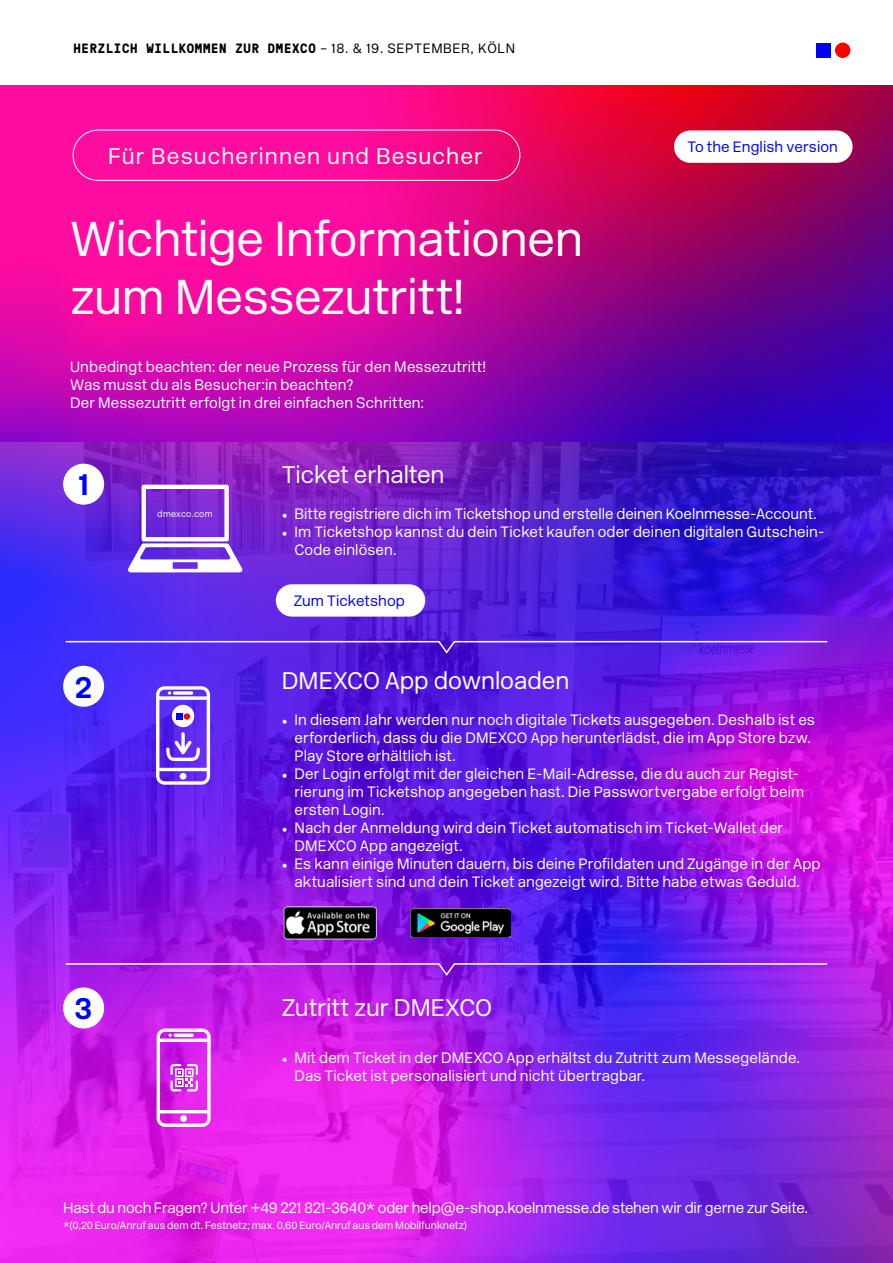
<style>
.page{position:relative;width:893px;height:1263px;background:#fff}
.page>*{position:absolute;margin:0;border:0;box-sizing:border-box;transform-origin:0 0}
.t1{font:300 48.75px/58.7px "New Rail Alphabet";letter-spacing:-.01em;color:#fff}
.t2{font:700 30px "New Rail Alphabet";color:#00f}
.t3{font:300 24px "New Rail Alphabet";letter-spacing:-.005em;color:#fff}
.t4{font:300 22.5px "New Rail Alphabet";letter-spacing:.05em;color:#fff}
.t5{font:300 15px/18px "New Rail Alphabet";letter-spacing:.005em;color:#fff}
.t6{font:300 15px "New Rail Alphabet";letter-spacing:-.015em;color:#fff}
.t7{font:300 15px "New Rail Alphabet";letter-spacing:.005em;color:#00f}
.t8{font:700 13.5px "GT Pressura Mono";letter-spacing:.05em;color:#000}
.t9{font:300 10.5px "New Rail Alphabet";color:#fff}
.t10{font:300 9px "New Rail Alphabet";letter-spacing:.025em;color:#fff}
.s1{font-family:"New Rail Alphabet";font-weight:300}
.s2{font-family:"Minion Pro";font-weight:400}
</style>
<div class="page">
<img style="left:0;top:85px;width:893px;height:1178px">
<svg style="left:128px;top:485px;width:115px;height:87px"></svg>
<svg style="left:156px;top:686px;width:54px;height:99px"></svg>
<img style="left:282px;top:903px;width:97px;height:39px">
<img style="left:411px;top:908px;width:99px;height:30px">
<div style="left:63px;top:464px;width:41px;height:41px;background:#fff;border-radius:50%"></div>
<div style="left:63px;top:666px;width:41px;height:41px;background:#fff;border-radius:50%"></div>
<div style="left:63px;top:987px;width:41px;height:41px;background:#fff;border-radius:50%"></div>
<svg style="left:64px;top:640px;width:765px;height:15px;background:#6536e7"></svg>
<svg style="left:64px;top:962px;width:765px;height:15px;background:#9132e9"></svg>
<div style="left:835px;top:43px;width:15px;height:15px;background:#f00;border-radius:50%"></div>
<div style="left:816px;top:43px;width:15px;height:15px;background:#00f"></div>
<div style="left:73px;top:130px;width:447px;height:51px;border:1px solid #fff;border-radius:25px"></div>
<div style="left:276px;top:584px;width:149px;height:33px;background:#fff;border-radius:16px"></div>
<div style="left:674px;top:130px;width:179px;height:33px;background:#fff;border-radius:16px"></div>
<svg style="left:157px;top:1028px;width:54px;height:99px"></svg>
<p class="t8" style="left:73px;top:38px;width:443px">HERZLICH WILLKOMMEN ZUR DMEXCO <span class="s1">– 18. &amp; 19. SEPTEMBER, KÖLN</span></p>
<h3 class="t4" style="left:108px;top:141px;width:376px">Für Besucherinnen und Besucher</h3>
<h1 class="t1" style="left:70px;top:208px;width:515px">Wichtige Informationen zum Messezutritt!</h1>
<p class="t5" style="left:70px;top:357px;width:417px">Unbedingt beachten: der neue Prozess für den Messezutritt!<br>Was musst du als Besucher:in beachten?<br>Der Messezutritt erfolgt in drei einfachen Schritten:</p>
<p class="t7" style="left:687px;top:137px;width:152px">To the English version</p>
<h2 class="t2" style="left:78px;top:465px;width:12px">1</h2>
<h2 class="t2" style="left:75px;top:667px;width:19px">2</h2>
<p class="t10" style="left:157px;top:508px;width:57px">dmexco.com</p>
<h2 class="t2" style="left:75px;top:988px;width:19px">3</h2>
<h3 class="t3" style="left:282px;top:459px;width:164px">Ticket erhalten</h3>
<p class="t5" style="left:282px;top:505px;width:536px"><span class="s2">•</span> Bitte registriere dich im Ticketshop und erstelle deinen Koelnmesse-Account.</p>
<p class="t5" style="left:294px;top:523px;width:531px;text-indent:-13px"><span class="s2">•</span> Im Ticketshop kannst du dein Ticket kaufen oder deinen digitalen Gutschein-<br>Code einlösen.</p>
<p class="t7" style="left:294px;top:591px;width:113px">Zum Ticketshop</p>
<h3 class="t3" style="left:282px;top:665px;width:289px">DMEXCO App downloaden</h3>
<p class="t5" style="left:294px;top:711px;width:522px;text-indent:-13px"><span class="s2">•</span> In diesem Jahr werden nur noch digitale Tickets ausgegeben. Deshalb ist es erforderlich, dass du die DMEXCO App herunterlädst, die im App Store bzw.<br>Play Store erhältlich ist.</p>
<p class="t5" style="left:294px;top:765px;width:511px;text-indent:-13px"><span class="s2">•</span> Der Login erfolgt mit der gleichen E-Mail-Adresse, die du auch zur Regist&shy;rierung im Ticketshop angegeben hast. Die Passwortvergabe erfolgt beim ersten Login.</p>
<p class="t5" style="left:294px;top:819px;width:490px;text-indent:-13px"><span class="s2">•</span> Nach der Anmeldung wird dein Ticket automatisch im Ticket-Wallet der<br>DMEXCO App angezeigt.</p>
<p class="t5" style="left:282px;top:855px;width:540px;text-align:center"><span class="s2">•</span> Es kann einige Minuten dauern, bis deine Profildaten und Zugänge in der App aktualisiert sind und dein Ticket angezeigt wird. Bitte habe etwas Geduld.</p>
<h3 class="t3" style="left:282px;top:992px;width:212px">Zutritt zur DMEXCO</h3>
<p class="t5" style="left:294px;top:1049px;width:507px;text-indent:-13px"><span class="s2">•</span> Mit dem Ticket in der DMEXCO App erhältst du Zutritt zum Messegelände.<br>Das Ticket ist personalisiert und nicht übertragbar.</p>
<p class="t6" style="left:63px;top:1198px;width:747px">Hast du noch Fragen? Unter +49 221 821-3640* oder help@e-shop.koelnmesse.de stehen wir dir gerne zur Seite.</p>
<p class="t9" style="left:63px;top:1218px;width:405px">*(0,20 Euro/Anruf aus dem dt. Festnetz; max. 0,60 Euro/Anruf aus dem Mobilfunknetz)</p>
</div>
